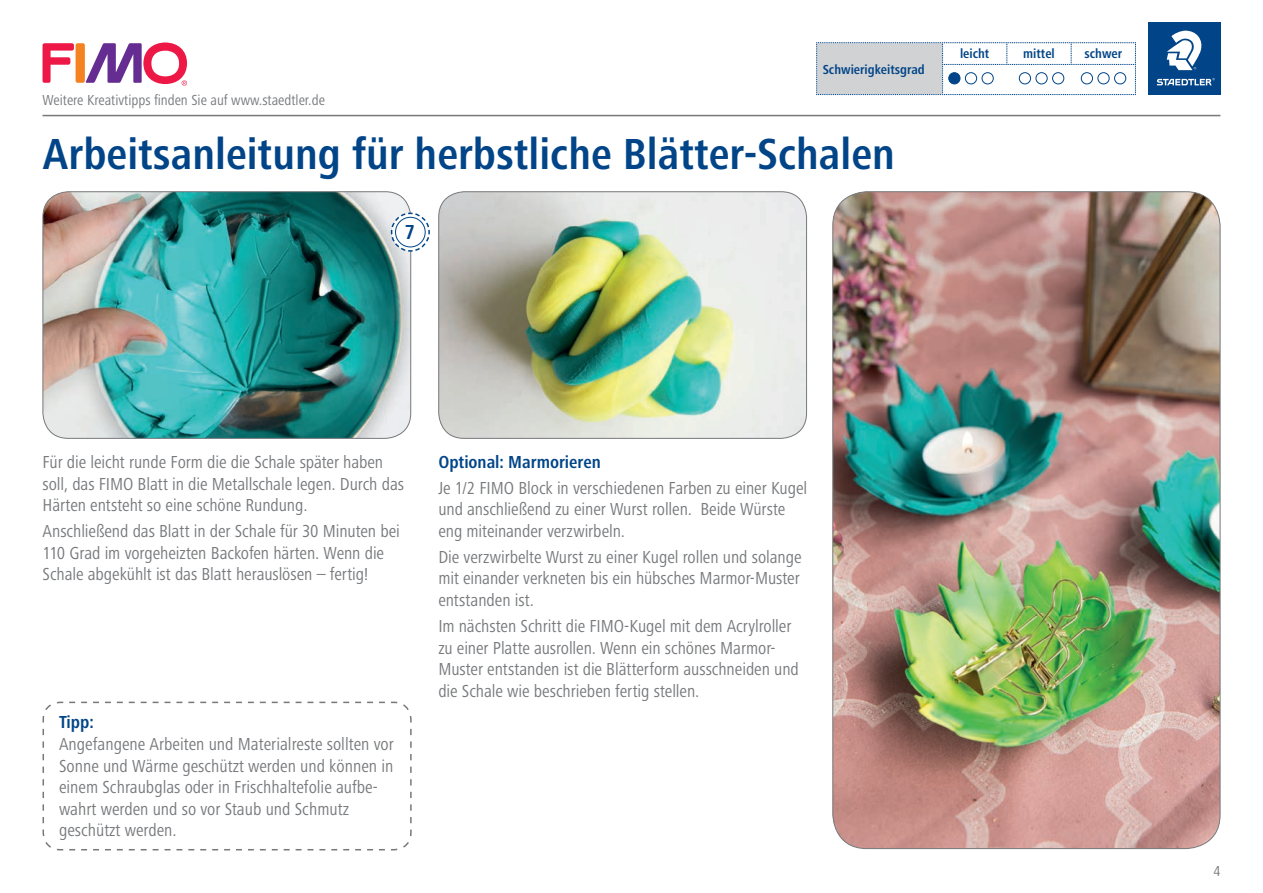
<style>
.page{position:relative;width:1263px;height:893px;background:#fff}
.page>*{position:absolute;margin:0;border:0;box-sizing:border-box;transform-origin:0 0}
.t1{font:700 condensed 45px "Frutiger Next LTW1 G";color:#014588}
.t2{font:700 condensed 21px "Frutiger Next LTW1 G";color:#014588}
.t3{font:condensed 18px/21.6px "Frutiger Next LTW1 G";letter-spacing:-.005em;color:#76787b}
.t4{font:700 condensed 18px "Frutiger Next LTW1 G";color:#014588}
.t5{font:condensed 15px "Frutiger Next LTW1 G";color:#76787b}
.t6{font:700 condensed 13.5px "Frutiger Next LTW1 G";color:#014588}
</style>
<div class="page">
<hr style="left:43px;top:115px;width:1177px;height:1px;background:#76787b">
<div style="left:1148px;top:22px;width:72px;height:72px;background:#014588"></div>
<svg style="left:1167px;top:30px;width:35px;height:40px"></svg>
<svg style="left:1157px;top:78px;width:58px;height:7px"></svg>
<svg style="left:816px;top:42px;width:320px;height:53px"></svg>
<div style="left:949px;top:73px;width:11px;height:11px;background:#014588;border-radius:50%"></div>
<div style="left:948px;top:72px;width:12px;height:12px;border:1px solid #014588;border-radius:50%"></div>
<div style="left:965px;top:73px;width:12px;height:11px;background:#fff;border-radius:50%"></div>
<div style="left:965px;top:72px;width:12px;height:12px;border:1px solid #014588;border-radius:50%"></div>
<div style="left:982px;top:73px;width:11px;height:11px;background:#fff;border-radius:50%"></div>
<div style="left:982px;top:72px;width:11px;height:12px;border:1px solid #014588;border-radius:50%"></div>
<div style="left:1019px;top:73px;width:11px;height:11px;background:#fff;border-radius:50%"></div>
<div style="left:1019px;top:72px;width:12px;height:12px;border:1px solid #014588;border-radius:50%"></div>
<div style="left:1036px;top:73px;width:11px;height:11px;background:#fff;border-radius:50%"></div>
<div style="left:1036px;top:72px;width:11px;height:12px;border:1px solid #014588;border-radius:50%"></div>
<div style="left:1052px;top:73px;width:12px;height:11px;background:#fff;border-radius:50%"></div>
<div style="left:1052px;top:72px;width:12px;height:12px;border:1px solid #014588;border-radius:50%"></div>
<div style="left:1081px;top:73px;width:11px;height:11px;background:#fff;border-radius:50%"></div>
<div style="left:1081px;top:72px;width:12px;height:12px;border:1px solid #014588;border-radius:50%"></div>
<div style="left:1098px;top:73px;width:11px;height:11px;background:#fff;border-radius:50%"></div>
<div style="left:1098px;top:72px;width:11px;height:12px;border:1px solid #014588;border-radius:50%"></div>
<div style="left:1114px;top:72px;width:12px;height:12px;border:1px solid #014588;border-radius:50%"></div>
<img style="left:43px;top:192px;width:368px;height:246px">
<div style="left:43px;top:191px;width:368px;height:248px;border:1px solid #76787b;border-radius:26px"></div>
<svg style="left:390px;top:212px;width:40px;height:40px"></svg>
<div style="left:395px;top:217px;width:30px;height:30px;background:#fff;border-radius:50%"></div>
<div style="left:395px;top:217px;width:31px;height:30px;border:1px solid #014588;border-radius:50%"></div>
<img style="left:439px;top:192px;width:367px;height:246px">
<div style="left:438px;top:191px;width:369px;height:248px;border:1px solid #76787b;border-radius:26px"></div>
<svg style="left:42px;top:701px;width:370px;height:150px"></svg>
<img style="left:833px;top:192px;width:387px;height:657px">
<svg style="left:43px;top:43px;width:31px;height:40px"></svg>
<div style="left:76px;top:43px;width:9px;height:40px;background:#f58220;border-radius:2px"></div>
<svg style="left:85px;top:43px;width:102px;height:43px"></svg>
<p class="t5" style="left:43px;top:91px;width:284px">Weitere Kreativtipps finden Sie auf www.staedtler.de</p>
<p class="t6" style="left:823px;top:61px;width:104px">Schwierigkeitsgrad</p>
<h1 class="t1" style="left:43px;top:128px;width:854px">Arbeitsanleitung für herbstliche Blätter-Schalen</h1>
<p class="t2" style="left:405px;top:220px;width:12px">7</p>
<p class="t6" style="left:960px;top:46px;width:31px">leicht</p>
<p class="t6" style="left:1023px;top:46px;width:33px">mittel</p>
<p class="t6" style="left:1084px;top:46px;width:39px">schwer</p>
<p class="t3" style="left:43px;top:451px;width:363px">Für die leicht runde Form die die Schale später haben soll, das FIMO Blatt in die Metallschale legen. Durch das<br>Härten entsteht so eine schöne Rundung.</p>
<p class="t3" style="left:43px;top:520px;width:359px">Anschließend das Blatt in der Schale für 30 Minuten bei<br>110 Grad im vorgeheizten Backofen härten. Wenn die<br>Schale abgekühlt ist das Blatt herauslösen – fertig!</p>
<p class="t4" style="left:59px;top:712px;width:36px">Tipp:</p>
<p class="t3" style="left:59px;top:733px;width:336px">Angefangene Arbeiten und Materialreste sollten vor Sonne und Wärme geschützt werden und können in einem Schraubglas oder in Frischhaltefolie aufbe&shy;wahrt werden und so vor Staub und Schmutz geschützt werden.</p>
<p class="t4" style="left:438px;top:452px;width:164px">Optional: Marmorieren</p>
<p class="t3" style="left:438px;top:477px;width:370px">Je 1/2 FIMO Block in verschiedenen Farben zu einer Kugel und anschließend zu einer Wurst rollen. Beide Würste eng miteinander verzwirbeln.</p>
<p class="t3" style="left:438px;top:546px;width:365px;text-align:justify">Die verzwirbelte Wurst zu einer Kugel rollen und solange mit einander verkneten bis ein hübsches Marmor-Muster entstanden ist.</p>
<p class="t3" style="left:438px;top:615px;width:362px">Im nächsten Schritt die FIMO-Kugel mit dem Acrylroller zu einer Platte ausrollen. Wenn ein schönes Marmor-Muster entstanden ist die Blätterform ausschneiden und die Schale wie beschrieben fertig stellen.</p>
<p class="t5" style="left:1213px;top:862px;width:8px">4</p>
</div>
